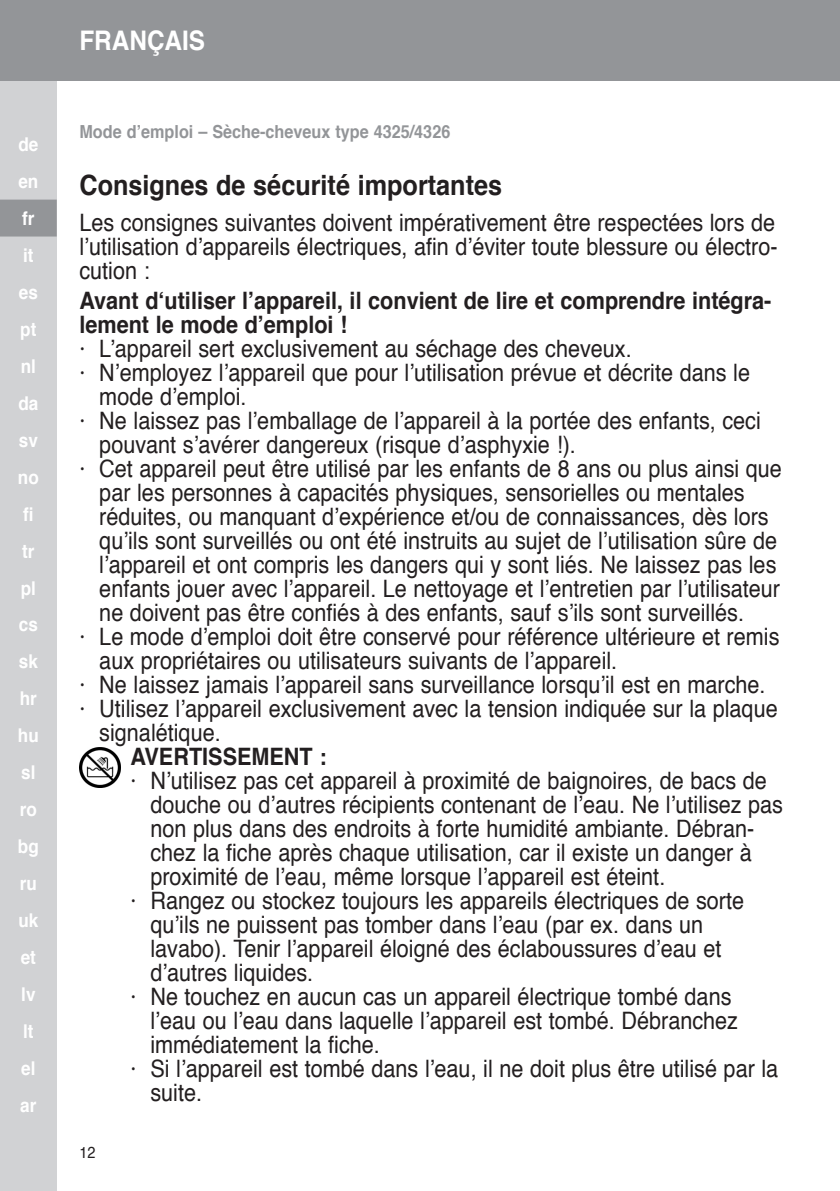
<style>
.page{position:relative;width:840px;height:1191px;background:#fff}
.page>*{position:absolute;margin:0;border:0;box-sizing:border-box;transform-origin:0 0}
.t1{font:700 28px "Helvetica";color:#231f20;scale:.9 1}
.t2{font:700 27px "Helvetica";color:#fff;scale:.9 1}
.t3{font:24px/24px "Helvetica";color:#231f20;text-align:justify;scale:.9 1}
.t4{font:700 24px/24px "Helvetica";color:#231f20;scale:.9 1}
.t5{font:700 19px/37px "Helvetica";color:#fff;scale:.9 1}
.t6{font:700 18px "Helvetica";color:#939598;scale:.9 1}
.t7{font:16px "Helvetica";color:#231f20;scale:.9 1}
</style>
<div class="page">
<div style="left:0;top:0;width:57px;height:1191px;background:#d1d2d4"></div>
<div style="left:0;top:0;width:839px;height:80px;background:#939598"></div>
<div style="left:0;top:200px;width:57px;height:36px;background:#939598"></div>
<img style="left:79px;top:747px;width:41px;height:41px">
<p class="t5" style="left:18px;top:126px;width:25px">de en fr it es pt nl da sv no fi tr pl cs sk hr hu sl ro bg ru uk et lv lt el ar</p>
<p class="t2" style="left:79px;top:19px;width:141px">FRANÇAIS</p>
<p class="t6" style="left:79px;top:117px;width:413px">Mode d’emploi – Sèche-cheveux type 4325/4326</p>
<p class="t1" style="left:79px;top:163px;width:471px">Consignes de sécurité importantes</p>
<p class="t3" style="left:79px;top:211px;width:777px">Les consignes suivantes doivent impérativement être respectées lors de l’utilisation d’appareils électriques, afin d’éviter toute blessure ou électro&shy;cution :</p>
<p class="t4" style="left:79px;top:288px;width:769px">Avant d‘utiliser l’appareil, il convient de lire et comprendre intégra&shy;lement le mode d’emploi !</p>
<p class="t3" style="left:79px;top:337px;width:614px">· L’appareil sert exclusivement au séchage des cheveux.</p>
<p class="t3" style="left:79px;top:361px;width:746px">· N’employez l’appareil que pour l’utilisation prévue et décrite dans le</p>
<p class="t3" style="left:99px;top:385px;width:165px">mode d’emploi.</p>
<p class="t3" style="left:79px;top:409px;width:758px">· Ne laissez pas l’emballage de l’appareil à la portée des enfants, ceci</p>
<p class="t3" style="left:99px;top:433px;width:530px">pouvant s’avérer dangereux (risque d’asphyxie !).</p>
<p class="t3" style="left:79px;top:457px;width:781px">· Cet appareil peut être utilisé par les enfants de 8 ans ou plus ainsi que</p>
<p class="t3" style="left:99px;top:481px;width:718px">par les personnes à capacités physiques, sensorielles ou mentales</p>
<p class="t3" style="left:99px;top:505px;width:745px">réduites, ou manquant d’expérience et/ou de connaissances, dès lors</p>
<p class="t3" style="left:99px;top:529px;width:754px">qu’ils sont surveillés ou ont été instruits au sujet de l’utilisation sûre de</p>
<p class="t3" style="left:99px;top:553px;width:753px">l’appareil et ont compris les dangers qui y sont liés. Ne laissez pas les</p>
<p class="t3" style="left:99px;top:577px;width:757px">enfants jouer avec l’appareil. Le nettoyage et l’entretien par l’utilisateur</p>
<p class="t3" style="left:99px;top:601px;width:717px">ne doivent pas être confiés à des enfants, sauf s’ils sont surveillés.</p>
<p class="t3" style="left:79px;top:625px;width:778px">· Le mode d’emploi doit être conservé pour référence ultérieure et remis</p>
<p class="t3" style="left:99px;top:649px;width:576px">aux propriétaires ou utilisateurs suivants de l’appareil.</p>
<p class="t3" style="left:79px;top:673px;width:763px">· Ne laissez jamais l’appareil sans surveillance lorsqu’il est en marche.</p>
<p class="t3" style="left:79px;top:697px;width:776px">· Utilisez l’appareil exclusivement avec la tension indiquée sur la plaque</p>
<p class="t3" style="left:99px;top:721px;width:136px">signalétique.</p>
<p class="t4" style="left:130px;top:744px;width:219px">AVERTISSEMENT :</p>
<p class="t3" style="left:130px;top:769px;width:708px">· N’utilisez pas cet appareil à proximité de baignoires, de bacs de</p>
<p class="t3" style="left:150px;top:793px;width:704px">douche ou d’autres récipients contenant de l’eau. Ne l’utilisez pas</p>
<p class="t3" style="left:150px;top:817px;width:672px">non plus dans des endroits à forte humidité ambiante. Débran-</p>
<p class="t3" style="left:150px;top:841px;width:669px">chez la fiche après chaque utilisation, car il existe un danger à</p>
<p class="t3" style="left:150px;top:865px;width:573px">proximité de l’eau, même lorsque l’appareil est éteint.</p>
<p class="t3" style="left:130px;top:889px;width:683px">· Rangez ou stockez toujours les appareils électriques de sorte</p>
<p class="t3" style="left:150px;top:913px;width:615px">qu’ils ne puissent pas tomber dans l’eau (par ex. dans un</p>
<p class="t3" style="left:150px;top:937px;width:635px">lavabo). Tenir l’appareil éloigné des éclaboussures d’eau et</p>
<p class="t3" style="left:150px;top:961px;width:182px">d’autres liquides.</p>
<p class="t3" style="left:130px;top:985px;width:669px">· Ne touchez en aucun cas un appareil électrique tombé dans</p>
<p class="t3" style="left:150px;top:1009px;width:654px">l’eau ou l’eau dans laquelle l’appareil est tombé. Débranchez</p>
<p class="t3" style="left:150px;top:1033px;width:256px">immédiatement la fiche.</p>
<p class="t3" style="left:130px;top:1057px;width:720px">· Si l’appareil est tombé dans l’eau, il ne doit plus être utilisé par la</p>
<p class="t3" style="left:150px;top:1081px;width:59px">suite.</p>
<p class="t7" style="left:79px;top:1139px;width:19px">12</p>
</div>
